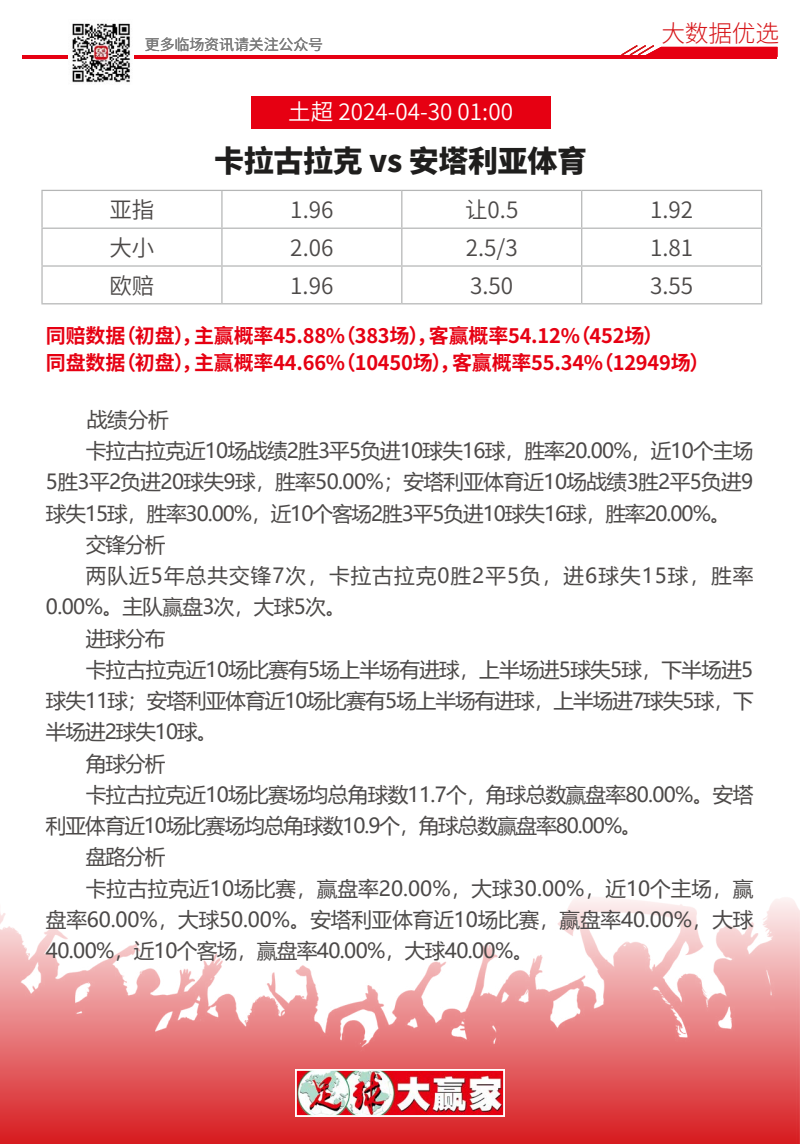
<style>
.page{position:relative;width:800px;height:1144px;background:#fff}
.page>*{position:absolute;margin:0;border:0;box-sizing:border-box;transform-origin:0 0}
.t1{font:900 30px "Noto Sans Hans";letter-spacing:-.01em;color:#1f1e1d}
.t2{font:300 23.75px "Noto Sans Hans";letter-spacing:-.01em;color:#d61418}
.t3{font:600 22.5px "Noto Sans Hans";color:#4c4948}
.t4{font:600 22.5px "Noto Sans Hans";color:#fff}
.t5{font:20.62px "Microsoft Ya Hei";letter-spacing:-.035em;color:#4c4948}
.t6{font:20.62px "Microsoft Ya Hei";letter-spacing:-.005em;color:#4c4948}
.t7{font:20.62px "Microsoft Ya Hei";color:#4c4948}
.t8{font:20.62px "Microsoft Ya Hei";letter-spacing:.05em;color:#4c4948}
.t9{font:700 20px/26.2px "Noto Sans Hans";letter-spacing:-.01em;color:#e60012}
.t10{font:600 15px "Noto Sans Hans";letter-spacing:-.01em;color:#7d7d7d}
</style>
<div class="page">
<img style="left:0;top:896px;width:800px;height:248px">
<img style="left:298px;top:1072px;width:204px;height:42px">
<div style="left:295px;top:1069px;width:210px;height:48px;border:2px solid #fff"></div>
<img style="left:72px;top:23px;width:59px;height:60px">
<hr style="left:22px;top:55px;width:755px;height:4px;background:#e60012">
<svg style="left:621px;top:45px;width:156px;height:10px"></svg>
<hr style="left:41px;top:190px;width:181px;height:1px;background:#b5b6b6">
<hr style="left:41px;top:191px;width:2px;height:37px;background:#b5b6b6">
<hr style="left:222px;top:190px;width:180px;height:1px;background:#b5b6b6">
<hr style="left:221px;top:191px;width:2px;height:37px;background:#b5b6b6">
<hr style="left:402px;top:190px;width:180px;height:1px;background:#b5b6b6">
<hr style="left:401px;top:191px;width:1px;height:37px;background:#b5b6b6">
<hr style="left:582px;top:190px;width:180px;height:1px;background:#b5b6b6">
<hr style="left:581px;top:191px;width:1px;height:37px;background:#b5b6b6">
<hr style="left:761px;top:191px;width:1px;height:37px;background:#b5b6b6">
<hr style="left:41px;top:228px;width:181px;height:1px;background:#b5b6b6">
<hr style="left:41px;top:229px;width:2px;height:36px;background:#b5b6b6">
<hr style="left:222px;top:228px;width:180px;height:1px;background:#b5b6b6">
<hr style="left:221px;top:229px;width:2px;height:36px;background:#b5b6b6">
<hr style="left:402px;top:228px;width:180px;height:1px;background:#b5b6b6">
<hr style="left:401px;top:229px;width:1px;height:36px;background:#b5b6b6">
<hr style="left:582px;top:228px;width:180px;height:1px;background:#b5b6b6">
<hr style="left:581px;top:229px;width:1px;height:36px;background:#b5b6b6">
<hr style="left:761px;top:229px;width:1px;height:36px;background:#b5b6b6">
<hr style="left:41px;top:265px;width:181px;height:2px;background:#b5b6b6">
<hr style="left:41px;top:267px;width:2px;height:36px;background:#b5b6b6">
<hr style="left:222px;top:265px;width:180px;height:2px;background:#b5b6b6">
<hr style="left:221px;top:267px;width:2px;height:36px;background:#b5b6b6">
<hr style="left:402px;top:265px;width:180px;height:2px;background:#b5b6b6">
<hr style="left:401px;top:267px;width:1px;height:36px;background:#b5b6b6">
<hr style="left:582px;top:265px;width:180px;height:2px;background:#b5b6b6">
<hr style="left:581px;top:267px;width:1px;height:36px;background:#b5b6b6">
<hr style="left:761px;top:267px;width:1px;height:36px;background:#b5b6b6">
<hr style="left:41px;top:303px;width:181px;height:1px;background:#b5b6b6">
<hr style="left:222px;top:303px;width:180px;height:1px;background:#b5b6b6">
<hr style="left:402px;top:303px;width:180px;height:1px;background:#b5b6b6">
<hr style="left:582px;top:303px;width:180px;height:1px;background:#b5b6b6">
<div style="left:251px;top:96px;width:300px;height:33px;background:#e60012"></div>
<p class="t10" style="left:145px;top:36px;width:180px">更多临场资讯请关注公众号</p>
<p class="t4" style="left:288px;top:99px;width:226px">土超 2024-04-30 01:00</p>
<h1 class="t1" style="left:214px;top:144px;width:375px">卡拉古拉克 vs 安塔利亚体育</h1>
<p class="t2" style="left:661px;top:20px;width:119px">大数据优选</p>
<p class="t3" style="left:109px;top:197px;width:46px">亚指</p>
<p class="t3" style="left:290px;top:197px;width:45px">1.96</p>
<p class="t3" style="left:465px;top:197px;width:55px">让0.5</p>
<p class="t3" style="left:650px;top:197px;width:45px">1.92</p>
<p class="t3" style="left:109px;top:235px;width:46px">大小</p>
<p class="t3" style="left:290px;top:235px;width:45px">2.06</p>
<p class="t3" style="left:466px;top:235px;width:53px">2.5/3</p>
<p class="t3" style="left:650px;top:235px;width:45px">1.81</p>
<p class="t3" style="left:109px;top:273px;width:46px">欧赔</p>
<p class="t3" style="left:290px;top:273px;width:45px">1.96</p>
<p class="t3" style="left:470px;top:273px;width:45px">3.50</p>
<p class="t3" style="left:650px;top:273px;width:45px">3.55</p>
<p class="t9" style="left:46px;top:323px;width:665px">同赔数据（初盘），主赢概率45.88%（383场），客赢概率54.12%（452场）<br>同盘数据（初盘），主赢概率44.66%（10450场），客赢概率55.34%（12949场）</p>
<p class="t5" style="left:87px;top:406px;width:83px">战绩分析</p>
<p class="t5" style="left:86px;top:437px;width:669px">卡拉古拉克近10场战绩2胜3平5负进10球失16球，胜率20.00%，近10个主场</p>
<p class="t5" style="left:46px;top:468px;width:709px">5胜3平2负进20球失9球，胜率50.00%；安塔利亚体育近10场战绩3胜2平5负进9</p>
<p class="t5" style="left:46px;top:499px;width:686px">球失15球，胜率30.00%，近10个客场2胜3平5负进10球失16球，胜率20.00%。</p>
<p class="t5" style="left:86px;top:530px;width:81px">交锋分析</p>
<p class="t8" style="left:86px;top:562px;width:669px">两队近5年总共交锋7次，卡拉古拉克0胜2平5负，进6球失15球，胜率</p>
<p class="t5" style="left:46px;top:593px;width:302px">0.00%。主队赢盘3次，大球5次。</p>
<p class="t5" style="left:86px;top:624px;width:81px">进球分布</p>
<p class="t5" style="left:86px;top:655px;width:669px">卡拉古拉克近10场比赛有5场上半场有进球，上半场进5球失5球，下半场进5</p>
<p class="t5" style="left:46px;top:687px;width:709px">球失11球；安塔利亚体育近10场比赛有5场上半场有进球，上半场进7球失5球，下</p>
<p class="t5" style="left:46px;top:718px;width:173px">半场进2球失10球。</p>
<p class="t5" style="left:86px;top:749px;width:81px">角球分析</p>
<p class="t5" style="left:86px;top:780px;width:669px">卡拉古拉克近10场比赛场均总角球数11.7个，角球总数赢盘率80.00%。安塔</p>
<p class="t5" style="left:46px;top:812px;width:597px">利亚体育近10场比赛场均总角球数10.9个，角球总数赢盘率80.00%。</p>
<p class="t5" style="left:86px;top:843px;width:81px">盘路分析</p>
<p class="t7" style="left:86px;top:874px;width:669px">卡拉古拉克近10场比赛，赢盘率20.00%，大球30.00%，近10个主场，赢</p>
<p class="t6" style="left:46px;top:905px;width:709px">盘率60.00%，大球50.00%。安塔利亚体育近10场比赛，赢盘率40.00%，大球</p>
<p class="t5" style="left:46px;top:937px;width:489px">40.00%，近10个客场，赢盘率40.00%，大球40.00%。</p>
</div>
